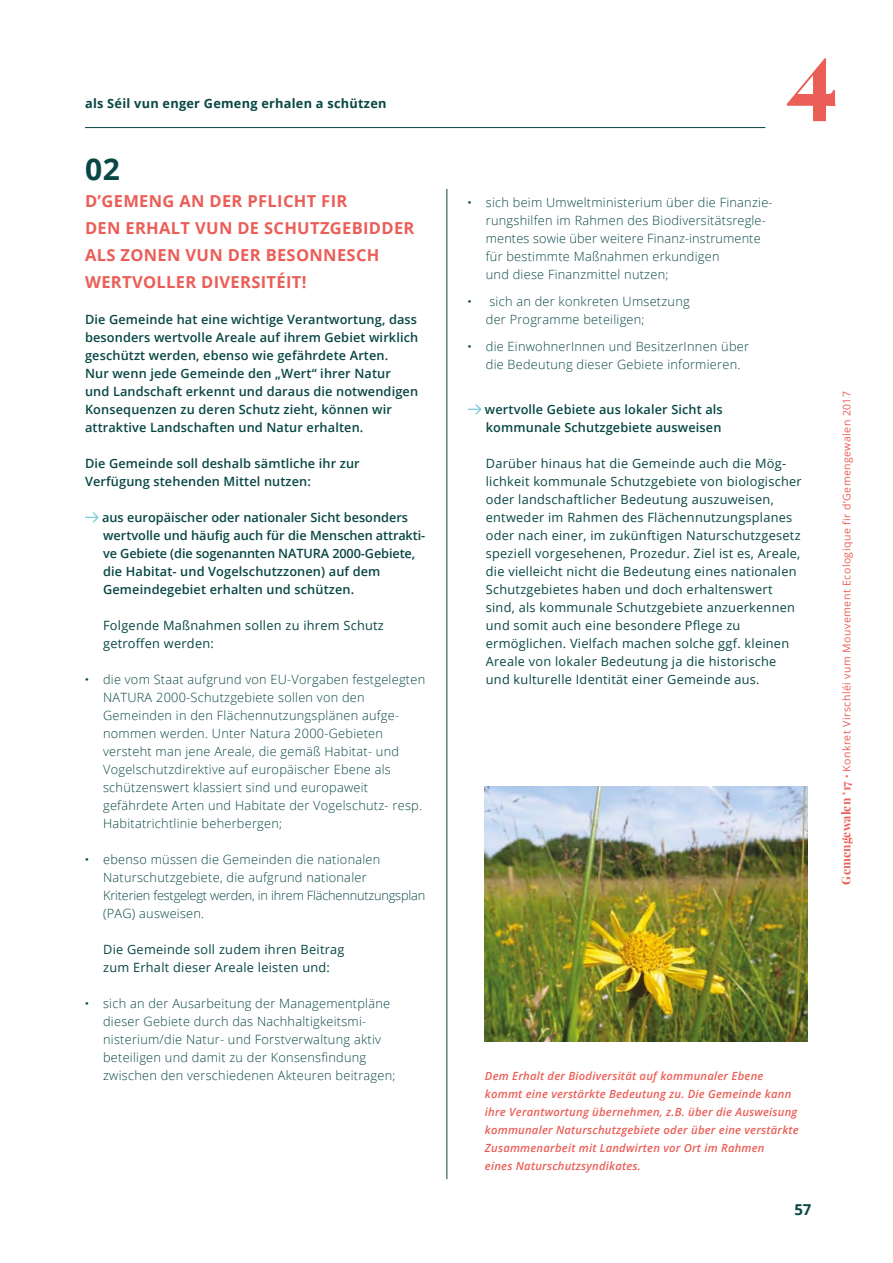
<style>
.page{position:relative;width:893px;height:1263px;background:#fff}
.page>*{position:absolute;margin:0;border:0;box-sizing:border-box;transform-origin:0 0}
.t1{font:900 93px "Playfair Display";color:#eb5e57}
.t2{font:700 30px "Open Sans";color:#084744}
.t3{font:700 16.5px/27px "Open Sans";letter-spacing:.02em;color:#eb5e57}
.t4{font:700 15px "Open Sans";color:#084744}
.t5{font:300 12.75px/18px "Open Sans";letter-spacing:.02em;color:#084744}
.t6{font:12.75px/18px "Open Sans";letter-spacing:.02em;color:#084744}
.t7{font:600 12.75px/18px "Open Sans";letter-spacing:.01em;color:#084744}
.t8{font:700 12.75px "Open Sans";letter-spacing:.02em;color:#084744}
.t9{font:800 12.75px "Open Sans";color:#084744}
.t10{font:italic 600 11.25px/18px "Open Sans";letter-spacing:.02em;color:#eb5e57}
.t11{font:10.5px "Open Sans";letter-spacing:.045em;color:#eb5e57}
.s1{font-weight:800}
.s2{font-family:"Playfair Display";font-weight:700;font-size:12px}
.s3{font-family:"Playfair Display";font-weight:900;font-size:12px}
</style>
<div class="page">
<hr style="left:85px;top:127px;width:680px;height:1px;background:#084744">
<hr style="left:446px;top:189px;width:1px;height:990px;background:#084744">
<img style="left:485px;top:787px;width:323px;height:255px">
<svg style="left:85px;top:512px;width:14px;height:10px"></svg>
<svg style="left:468px;top:404px;width:13px;height:10px"></svg>
<p class="t8" style="left:85px;top:94px;width:303px">ALS SÉIL VUN ENGER GEMENG ERHALEN A SCHÜTZEN</p>
<h2 class="t2" style="left:85px;top:148px;width:36px">02</h2>
<p class="t3" style="left:85px;top:187px;width:264px">D’GEMENG AN DER PFLICHT FIR<br>DEN ERHALT</p>
<p class="t3" style="left:195px;top:214px;width:147px">VUN DE SCHUTZGEBIDDER</p>
<p class="t3" style="left:85px;top:241px;width:11px">ALS</p>
<p class="t3" style="left:120px;top:241px;width:119px">ZONEN VUN DER</p>
<p class="t3" style="left:266px;top:241px;width:11px">BES</p>
<p class="t3" style="left:296px;top:241px;width:85px">ONNESCH</p>
<p class="t3" style="left:85px;top:268px;width:13px">WERTV</p>
<p class="t3" style="left:143px;top:268px;width:25px">OLLER</p>
<p class="t3" style="left:201px;top:268px;width:23px">DIVERSIT</p>
<p class="t3" style="left:277px;top:268px;width:31px">ÉIT!</p>
<p class="t7" style="left:85px;top:310px;width:335px">Die Gemeinde hat eine wichtige Verantwortung, dass besonders wertvolle Areale auf ihrem Gebiet wirklich geschützt werden, ebenso wie gefährdete Arten.<br>Nur wenn jede Gemeinde den „Wert“ ihrer Natur und Landschaft erkennt und daraus die notwendigen Konsequenzen zu deren Schutz zieht, können wir attraktive Landschaften und Natur erhalten.</p>
<p class="t7" style="left:85px;top:454px;width:276px">Die Gemeinde soll deshalb sämtliche ihr zur<br>Verfügung stehenden Mittel nutzen:</p>
<p class="t7" style="left:102px;top:508px;width:325px">aus europäischer oder nationaler Sicht besonders wertvolle und häufig auch für die Menschen attrakti&shy;ve Gebiete (die sogenannten NATURA 2000-Gebiete, die Habitat- und Vogelschutzzonen) auf dem Gemeindegebiet erhalten und schützen.</p>
<p class="t6" style="left:103px;top:616px;width:282px">Folgende Maßnahmen sollen zu ihrem Schutz getroffen werden:</p>
<p class="t5" style="left:103px;top:670px;width:324px;text-indent:-18px"><span class="s1">·</span> die vom Staat aufgrund von EU-Vorgaben festgelegten NATURA 2000-Schutzgebiete sollen von den Gemeinden in den Flächennutzungsplänen aufge&shy;nommen werden. Unter Natura 2000-Gebieten versteht man jene Areale, die gemäß Habitat- und Vogelschutzdirektive auf europäischer Ebene als schützenswert klassiert sind und europaweit gefährdete Arten und Habitate der Vogelschutz- resp.<br>Habitatrichtlinie beherbergen;</p>
<p class="t5" style="left:103px;top:850px;width:324px;text-indent:-18px"><span class="s1">·</span> ebenso müssen die Gemeinden die nationalen Naturschutzgebiete, die aufgrund nationaler<br>Kriterien festgelegt werden, in ihrem Flächennutzungsplan (PAG) ausweisen.</p>
<p class="t6" style="left:103px;top:940px;width:243px">Die Gemeinde soll zudem ihren Beitrag zum Erhalt dieser Areale leisten und:</p>
<p class="t5" style="left:103px;top:994px;width:294px;text-indent:-18px"><span class="s1">·</span> sich an der Ausarbeitung der Managementpläne dieser Gebiete durch das Nachhaltigkeitsmi&shy;nisterium/die Natur- und Forstverwaltung aktiv beteiligen und damit zu der Konsensfindung zwischen den verschiedenen Akteuren beitragen;</p>
<h1 class="t1" style="left:787px;top:13px;width:53px">4</h1>
<p class="t5" style="left:486px;top:193px;width:288px;text-indent:-18px"><span class="s1">·</span> sich beim Umweltministerium über die Finanzie&shy;rungshilfen im Rahmen des Biodiversitätsregle&shy;mentes sowie über weitere Finanz-instrumente für bestimmte Maßnahmen erkundigen<br>und diese Finanzmittel nutzen;</p>
<p class="t9" style="left:468px;top:292px;width:5px">·</p>
<p class="t5" style="left:486px;top:292px;width:206px">sich an der konkreten Umsetzung der Programme beteiligen;</p>
<p class="t5" style="left:486px;top:337px;width:265px;text-indent:-18px"><span class="s1">·</span> die EinwohnerInnen und BesitzerInnen über die Bedeutung dieser Gebiete informieren.</p>
<p class="t7" style="left:485px;top:400px;width:239px">wertvolle Gebiete aus lokaler Sicht als kommunale Schutzgebiete ausweisen</p>
<p class="t6" style="left:486px;top:454px;width:317px">Darüber hinaus hat die Gemeinde auch die Mög&shy;lichkeit kommunale Schutzgebiete von biologischer oder landschaftlicher Bedeutung auszuweisen, entweder im Rahmen des Flächennutzungsplanes oder nach einer, im zukünftigen Naturschutzgesetz speziell vorgesehenen, Prozedur. Ziel ist es, Areale, die vielleicht nicht die Bedeutung eines nationalen Schutzgebietes haben und doch erhaltenswert sind, als kommunale Schutzgebiete anzuerkennen und somit auch eine besondere Pflege zu ermöglichen. Vielfach machen solche ggf. kleinen Areale von lokaler Bedeutung ja die historische und kulturelle Identität einer Gemeinde aus.</p>
<p class="t11" style="left:839px;top:884px;width:495px;rotate:-90deg"><span class="s2">Gemengewalen ‘17</span> <span class="s3">·</span> Konkret Virschléi vum Mouvement Ecologique fir d’Gemengewalen 2017</p>
<p class="t10" style="left:485px;top:1067px;width:315px">Dem Erhalt der Biodiversität auf kommunaler Ebene kommt eine verstärkte Bedeutung zu. Die Gemeinde kann ihre Verantwortung übernehmen, z.B. über die Ausweisung kommunaler Naturschutzgebiete oder über eine verstärkte Zusammenarbeit mit Landwirten vor Ort im Rahmen<br>eines Naturschutzsyndikates.</p>
<p class="t4" style="left:794px;top:1199px;width:19px">57</p>
</div>
